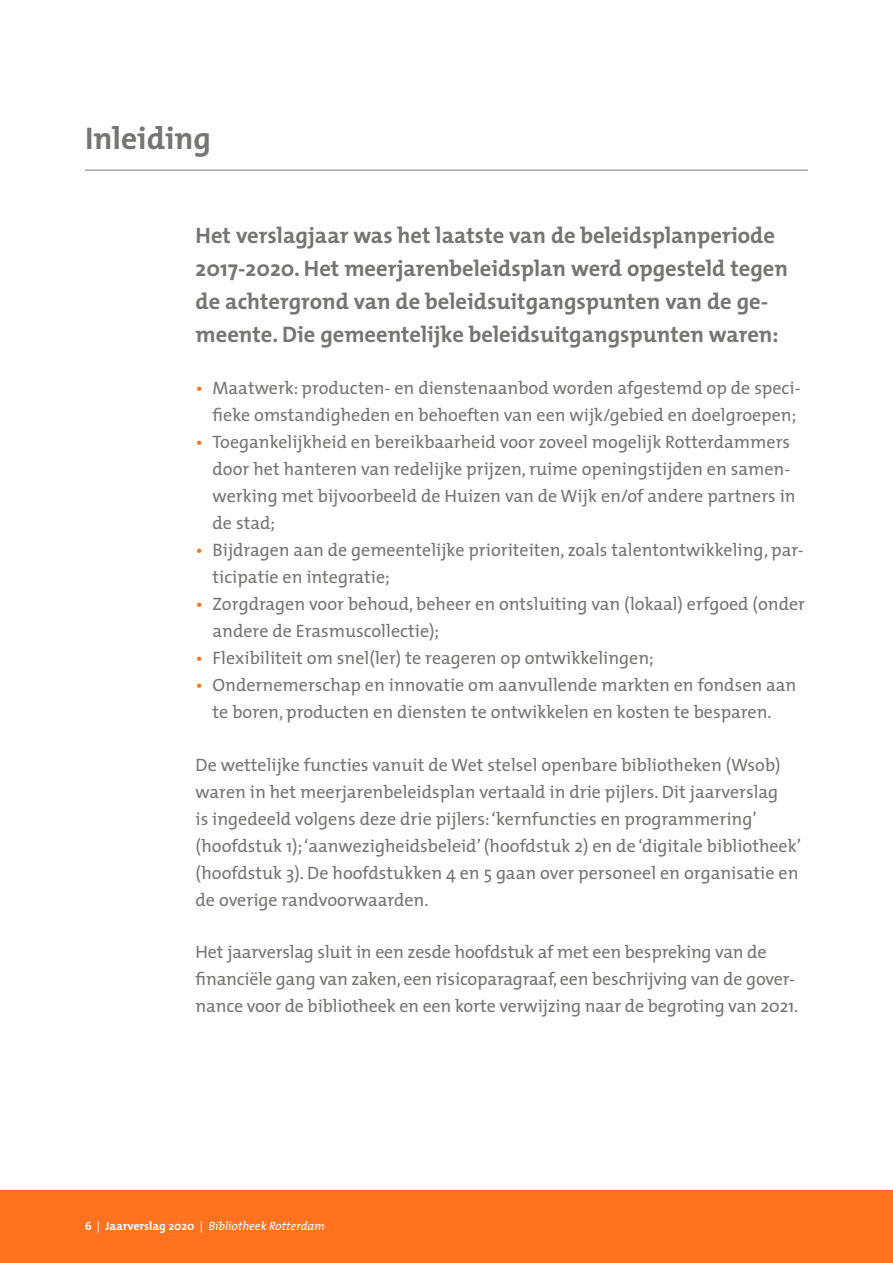
<style>
.page{position:relative;width:893px;height:1263px;background:#fff}
.page>*{position:absolute;margin:0;border:0;box-sizing:border-box;transform-origin:0 0}
.t1{font:700 31.5px "The Mix";color:#737673}
.t2{font:700 22.5px/33px "The Mix";color:#737673}
.t3{font:18px/27px "The Mix";color:#737673}
.t4{font:italic 12px "The Mix";color:#fff}
.s1{color:#ff7320}
.s2{font-family:"The Mix Bold Expert";font-style:normal}
.s3{font-style:normal}
.s4{font-weight:700;font-style:normal}
</style>
<div class="page">
<div style="left:0;top:1191px;width:893px;height:72px;background:#ff7320"></div>
<hr style="left:85px;top:170px;width:723px;height:1px;background:#737673">
<h1 class="t1" style="left:85px;top:111px;width:127px">Inleiding</h1>
<p class="t2" style="left:196px;top:218px;width:594px">Het verslagjaar was het laatste van de beleidsplanperiode 2017-2020. Het meerjarenbeleidsplan werd opgesteld tegen de achtergrond van de beleidsuitgangspunten van de ge&shy;meente. Die gemeentelijke beleidsuitgangspunten waren:</p>
<p class="t3" style="left:196px;top:374px;width:606px;text-align:right"><span class="s1">•</span> Maatwerk: producten- en dienstenaanbod worden afgestemd op de speci&shy;fieke omstandigheden en behoeften van een wijk/gebied en doelgroepen;</p>
<p class="t3" style="left:213px;top:428px;width:585px;text-indent:-17px"><span class="s1">•</span> Toegankelijkheid en bereikbaarheid voor zoveel mogelijk Rotterdammers door het hanteren van redelijke prijzen, ruime openingstijden en samen&shy;werking met bijvoorbeeld de Huizen van de Wijk en/of andere partners in de stad;</p>
<p class="t3" style="left:213px;top:536px;width:592px;text-indent:-17px"><span class="s1">•</span> Bijdragen aan de gemeentelijke prioriteiten, zoals talentontwikkeling, par&shy;ticipatie en integratie;</p>
<p class="t3" style="left:213px;top:590px;width:594px;text-indent:-17px"><span class="s1">•</span> Zorgdragen voor behoud, beheer en ontsluiting van (lokaal) erfgoed (onder andere de Erasmuscollectie);</p>
<p class="t3" style="left:196px;top:644px;width:460px"><span class="s1">•</span> Flexibiliteit om snel(ler) te reageren op ontwikkelingen;</p>
<p class="t3" style="left:196px;top:671px;width:602px;text-align:center"><span class="s1">•</span> Ondernemerschap en innovatie om aanvullende markten en fondsen aan te boren, producten en diensten te ontwikkelen en kosten te besparen.</p>
<p class="t3" style="left:196px;top:751px;width:607px">De wettelijke functies vanuit de Wet stelsel openbare bibliotheken (Wsob) waren in het meerjarenbeleidsplan vertaald in drie pijlers. Dit jaarverslag<br>is ingedeeld volgens deze drie pijlers: ‘kernfuncties en programmering’ (hoofdstuk 1); ‘aanwezigheidsbeleid’ (hoofdstuk 2) en de ‘digitale bibliotheek’ (hoofdstuk 3). De hoofdstukken 4 en 5 gaan over personeel en organisatie en de overige randvoorwaarden.</p>
<p class="t3" style="left:196px;top:938px;width:604px">Het jaarverslag sluit in een zesde hoofdstuk af met een bespreking van de financiële gang van zaken, een risicoparagraaf, een beschrijving van de gover&shy;nance voor de bibliotheek en een korte verwijzing naar de begroting van 2021.</p>
<p class="t4" style="left:85px;top:1216px;width:241px"><span class="s2">6</span> <span class="s3">|</span> <span class="s4">Jaarverslag 2020</span> <span class="s3">|</span> Bibliotheek Rotterdam</p>
</div>
